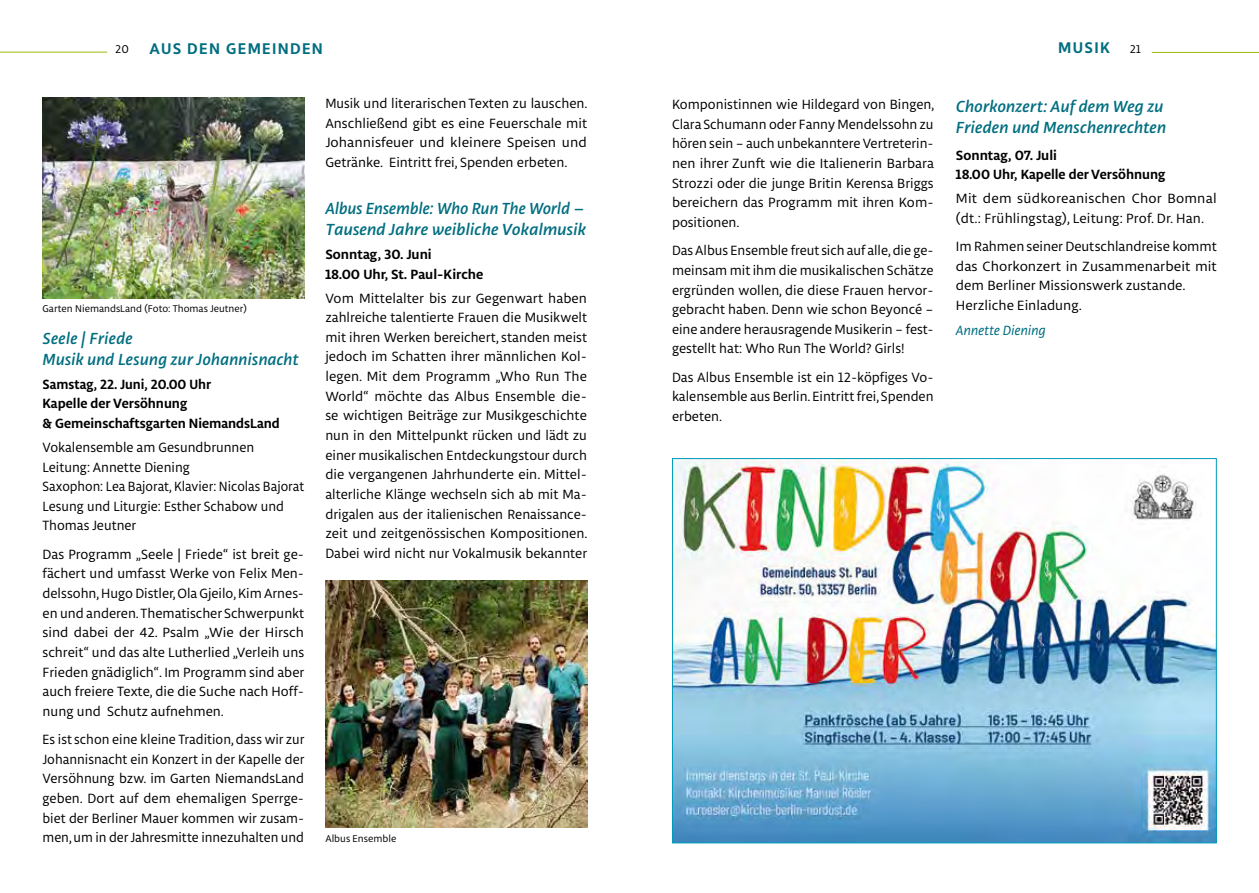
<style>
.page{position:relative;width:1259px;height:893px;background:#fff}
.page>*{position:absolute;margin:0;border:0;box-sizing:border-box;transform-origin:0 0}
.t1{font:italic 500 17.1px/21px "Libertad";letter-spacing:.005em;color:#006e80}
.t2{font:700 16.5px "Libertad";letter-spacing:.08em;color:#006e80}
.t3{font:14.25px/19.6px "Libertad";color:#000;text-align:justify}
.t4{font:700 14.25px/19.5px "Libertad";color:#000}
.t5{font:italic 14.25px "Libertad";color:#006e80}
.t6{font:10.5px "Libertad";color:#000}
.s1{font-weight:400;font-size:12px;color:#000}
</style>
<div class="page">
<hr style="left:0;top:52px;width:107px;height:1px;background:#9db80e">
<hr style="left:1151px;top:52px;width:108px;height:1px;background:#9db80e">
<img style="left:325px;top:580px;width:263px;height:248px">
<img style="left:674px;top:460px;width:540px;height:381px">
<img style="left:43px;top:98px;width:262px;height:200px">
<p class="t2" style="left:115px;top:37px;width:209px"><span class="s1">20</span> AUS DEN GEMEINDEN</p>
<p class="t2" style="left:1058px;top:36px;width:84px">MUSIK <span class="s1">21</span></p>
<p class="t6" style="left:43px;top:302px;width:206px">Garten NiemandsLand (Foto: Thomas Jeutner)</p>
<p class="t1" style="left:43px;top:327px;width:258px">Seele | Friede<br>Musik und Lesung zur Johannisnacht</p>
<p class="t4" style="left:43px;top:374px;width:239px">Samstag, 22. Juni, 20.00 Uhr<br>Kapelle der Versöhnung<br>&amp; Gemeinschaftsgarten NiemandsLand</p>
<p class="t3" style="left:43px;top:437px;width:263px;text-align:left">Vokalensemble am Gesundbrunnen<br>Leitung: Annette Diening<br>Saxophon: Lea Bajorat, Klavier: Nicolas Bajorat<br>Lesung und Liturgie: Esther Schabow und<br>Thomas Jeutner</p>
<p class="t3" style="left:43px;top:544px;width:263px">Das Programm „Seele | Friede“ ist breit ge&shy;fächert und umfasst Werke von Felix Men&shy;delssohn, Hugo Distler, Ola Gjeilo, Kim Arnes&shy;en und anderen. Thematischer Schwerpunkt sind dabei der 42. Psalm „Wie der Hirsch schreit“ und das alte Lutherlied „Verleih uns Frieden gnädiglich“. Im Programm sind aber auch freiere Texte, die die Suche nach Hoff&shy;nung und Schutz aufnehmen.</p>
<p class="t3" style="left:43px;top:729px;width:263px">Es ist schon eine kleine Tradition, dass wir zur Johannisnacht ein Konzert in der Kapelle der Versöhnung bzw. im Garten NiemandsLand geben. Dort auf dem ehemaligen Sperrge&shy;biet der Berliner Mauer kommen wir zusam&shy;men, um in der Jahresmitte innezuhalten und</p>
<p class="t3" style="left:325px;top:93px;width:264px">Musik und literarischen Texten zu lauschen.<br>Anschließend gibt es eine Feuerschale mit Johannisfeuer und kleinere Speisen und Getränke. Eintritt frei, Spenden erbeten.</p>
<p class="t1" style="left:325px;top:197px;width:262px">Albus Ensemble: Who Run The World –<br>Tausend Jahre weibliche Vokalmusik</p>
<p class="t4" style="left:325px;top:244px;width:159px">Sonntag, 30. Juni<br>18.00 Uhr, St. Paul-Kirche</p>
<p class="t3" style="left:325px;top:288px;width:264px">Vom Mittelalter bis zur Gegenwart haben zahlreiche talentierte Frauen die Musikwelt mit ihren Werken bereichert, standen meist jedoch im Schatten ihrer männlichen Kol&shy;legen. Mit dem Programm „Who Run The World“ möchte das Albus Ensemble die&shy;se wichtigen Beiträge zur Musikgeschichte nun in den Mittelpunkt rücken und lädt zu einer musikalischen Entdeckungstour durch die vergangenen Jahrhunderte ein. Mittel&shy;alterliche Klänge wechseln sich ab mit Ma&shy;drigalen aus der italienischen Renaissance&shy;zeit und zeitgenössischen Kompositionen.<br>Dabei wird nicht nur Vokalmusik bekannter</p>
<p class="t6" style="left:325px;top:832px;width:72px">Albus Ensemble</p>
<p class="t3" style="left:672px;top:94px;width:264px">Komponistinnen wie Hildegard von Bingen, Clara Schumann oder Fanny Mendelssohn zu hören sein – auch unbekanntere Vertreterin&shy;nen ihrer Zunft wie die Italienerin Barbara Strozzi oder die junge Britin Kerensa Briggs bereichern das Programm mit ihren Kom&shy;positionen.</p>
<p class="t3" style="left:672px;top:240px;width:263px">Das Albus Ensemble freut sich auf alle, die ge&shy;meinsam mit ihm die musikalischen Schätze ergründen wollen, die diese Frauen hervor&shy;gebracht haben. Denn wie schon Beyoncé – eine andere herausragende Musikerin – fest&shy;gestellt hat: Who Run The World? Girls!</p>
<p class="t3" style="left:672px;top:367px;width:263px">Das Albus Ensemble ist ein 12-köpfiges Vo&shy;kalensemble aus Berlin. Eintritt frei, Spenden erbeten.</p>
<p class="t1" style="left:956px;top:96px;width:211px">Chorkonzert: Auf dem Weg zu<br>Frieden und Menschenrechten</p>
<p class="t4" style="left:956px;top:145px;width:211px">Sonntag, 07. Juli<br>18.00 Uhr, Kapelle der Versöhnung</p>
<p class="t3" style="left:956px;top:189px;width:262px">Mit dem südkoreanischen Chor Bomnal (dt.: Frühlingstag), Leitung: Prof. Dr. Han.</p>
<p class="t3" style="left:956px;top:236px;width:263px;text-align:left">Im Rahmen seiner Deutschlandreise kommt das Chorkonzert in Zusammenarbeit mit dem Berliner Missionswerk zustande.<br>Herzliche Einladung.</p>
<p class="t5" style="left:956px;top:322px;width:91px">Annette Diening</p>
</div>
